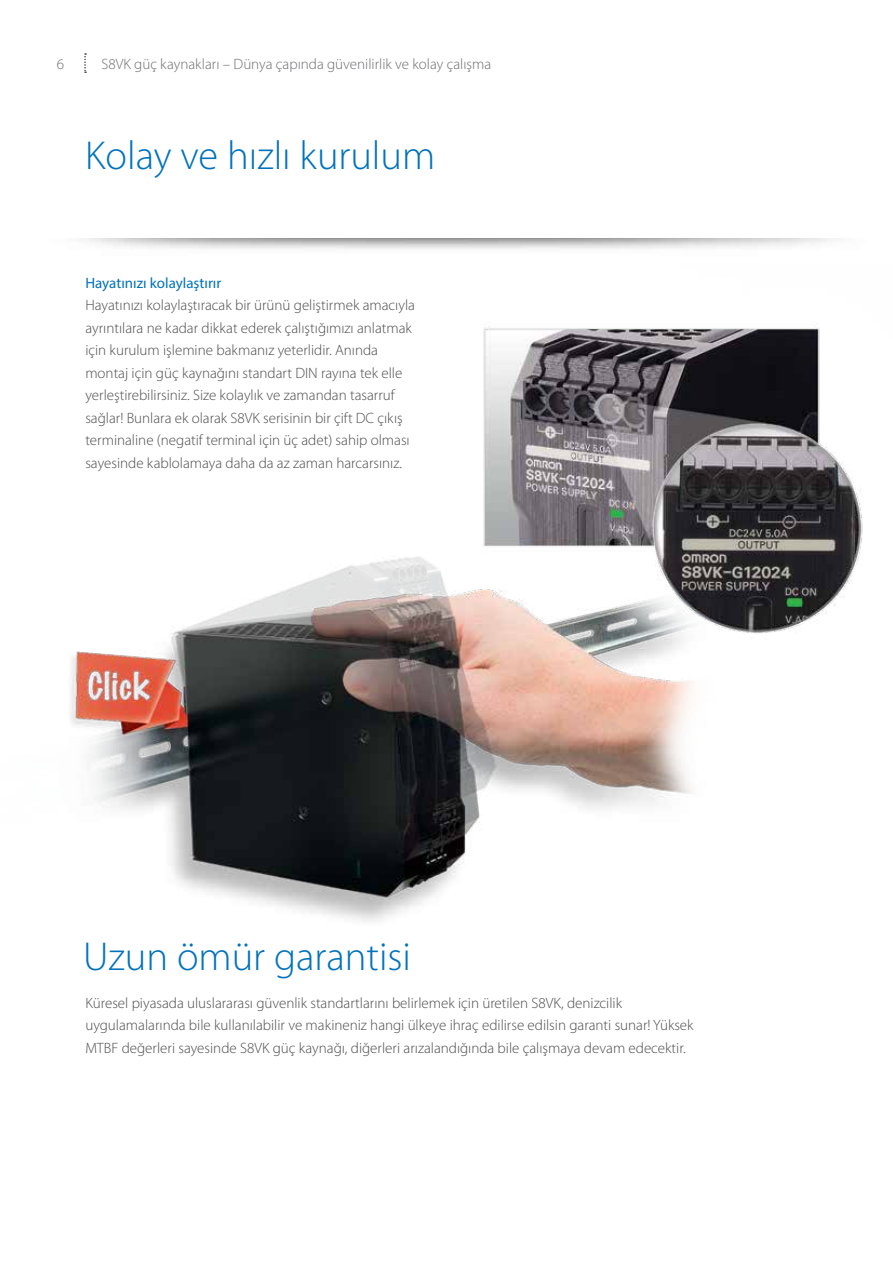
<style>
.page{position:relative;width:893px;height:1263px;background:#fff}
.page>*{position:absolute;margin:0;border:0;box-sizing:border-box;transform-origin:0 0}
.t1{font:300 40.5px "Myriad Pro";color:#0072bc}
.t2{font:300 15px/22.5px "Myriad Pro";color:#4d4d4f}
.t3{font:300 15px "Myriad Pro";color:#6d6e71}
.t4{font:15px "Myriad Pro";color:#0072bc}
</style>
<div class="page">
<svg style="left:84px;top:53px;width:2px;height:20px"></svg>
<img style="left:70px;top:327px;width:793px;height:595px">
<p class="t3" style="left:57px;top:56px;width:9px">6</p>
<p class="t3" style="left:102px;top:56px;width:391px">S8VK güç kaynakları – Dünya çapında güvenilirlik ve kolay çalışma</p>
<h1 class="t1" style="left:85px;top:133px;width:352px">Kolay ve hızlı kurulum</h1>
<p class="t4" style="left:85px;top:273px;width:138px">Hayatınızı kolaylaştırır</p>
<p class="t2" style="left:85px;top:294px;width:331px">Hayatınızı kolaylaştıracak bir ürünü geliştirmek amacıyla ayrıntılara ne kadar dikkat ederek çalıştığımızı anlatmak için kurulum işlemine bakmanız yeterlidir. Anında montaj için güç kaynağını standart DIN rayına tek elle yerleştirebilirsiniz. Size kolaylık ve zamandan tasarruf sağlar! Bunlara ek olarak S8VK serisinin bir çift DC çıkış terminaline (negatif terminal için üç adet) sahip olması sayesinde kablolamaya daha da az zaman harcarsınız.</p>
<h1 class="t1" style="left:83px;top:934px;width:329px">Uzun ömür garantisi</h1>
<p class="t2" style="left:85px;top:992px;width:610px">Küresel piyasada uluslararası güvenlik standartlarını belirlemek için üretilen S8VK, denizcilik uygulamalarında bile kullanılabilir ve makineniz hangi ülkeye ihraç edilirse edilsin garanti sunar! Yüksek<br>MTBF değerleri sayesinde S8VK güç kaynağı, diğerleri arızalandığında bile çalışmaya devam edecektir.</p>
</div>
